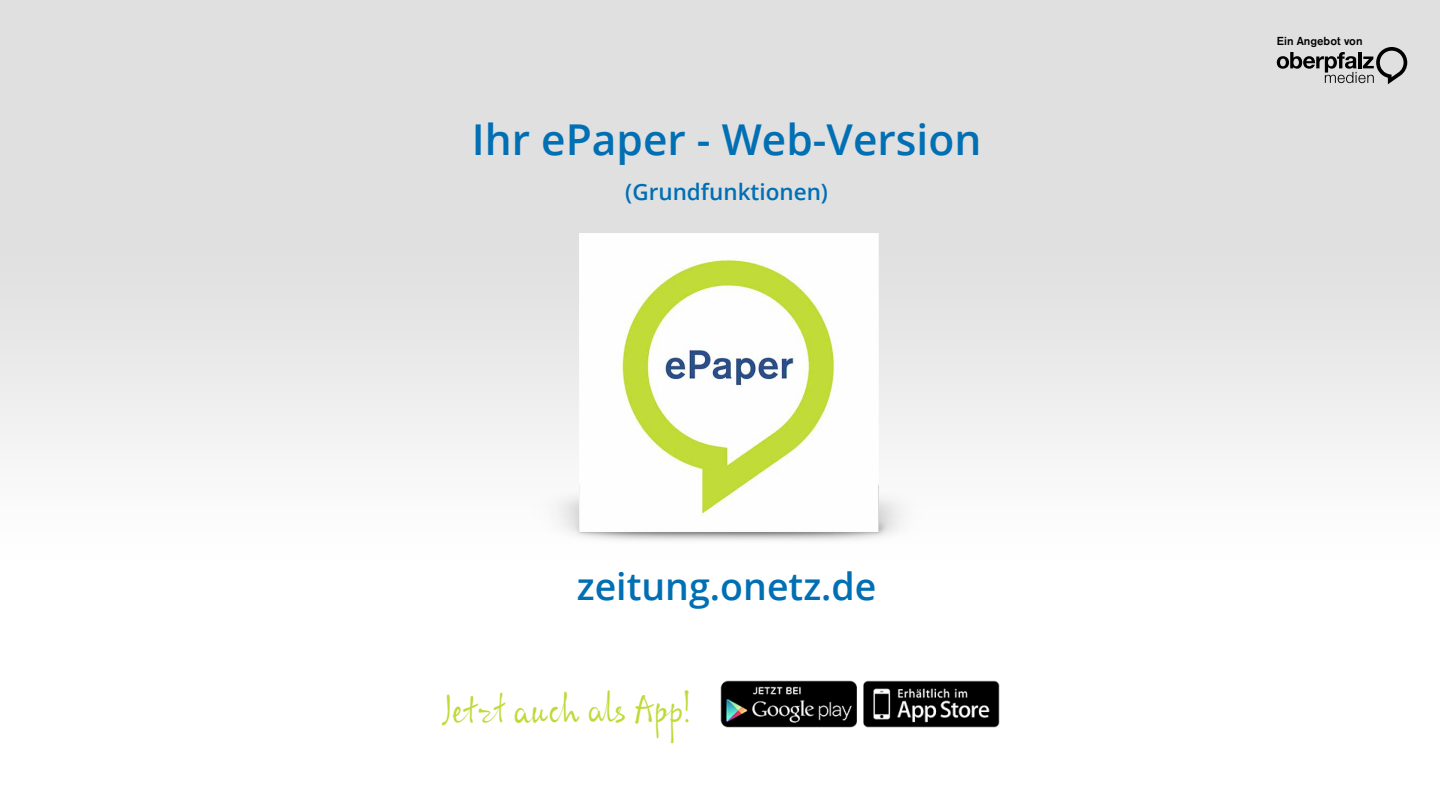
<style>
.page{position:relative;width:1440px;height:810px;background:#fff}
.page>*{position:absolute;margin:0;border:0;box-sizing:border-box;transform-origin:0 0}
.t1{font:600 42.53px "Open Sans";color:#016fb4}
.t2{font:37.5px "ALS Syys Script";color:#bdda37}
.t3{font:600 37.5px "Open Sans";color:#016fb4}
.t4{font:600 22.5px "Open Sans";color:#016fb4}
.t5{font:600 12.15px "Ancona";color:#000}
</style>
<div class="page">
<svg style="left:1277px;top:47px;width:130px;height:37px;background:#a6a6a6"></svg>
<img style="left:721px;top:681px;width:279px;height:47px">
<img style="left:530px;top:233px;width:393px;height:310px">
<p class="t1" style="left:472px;top:111px;width:511px">Ihr ePaper - Web-Version</p>
<p class="t4" style="left:625px;top:177px;width:204px">(Grundfunktionen)</p>
<p class="t3" style="left:577px;top:561px;width:301px">zeitung.onetz.de</p>
<p class="t2" style="left:442px;top:687px;width:251px">JETZT AUCH ALS APP!</p>
<p class="t5" style="left:1277px;top:34px;width:87px">Ein Angebot von</p>
</div>
